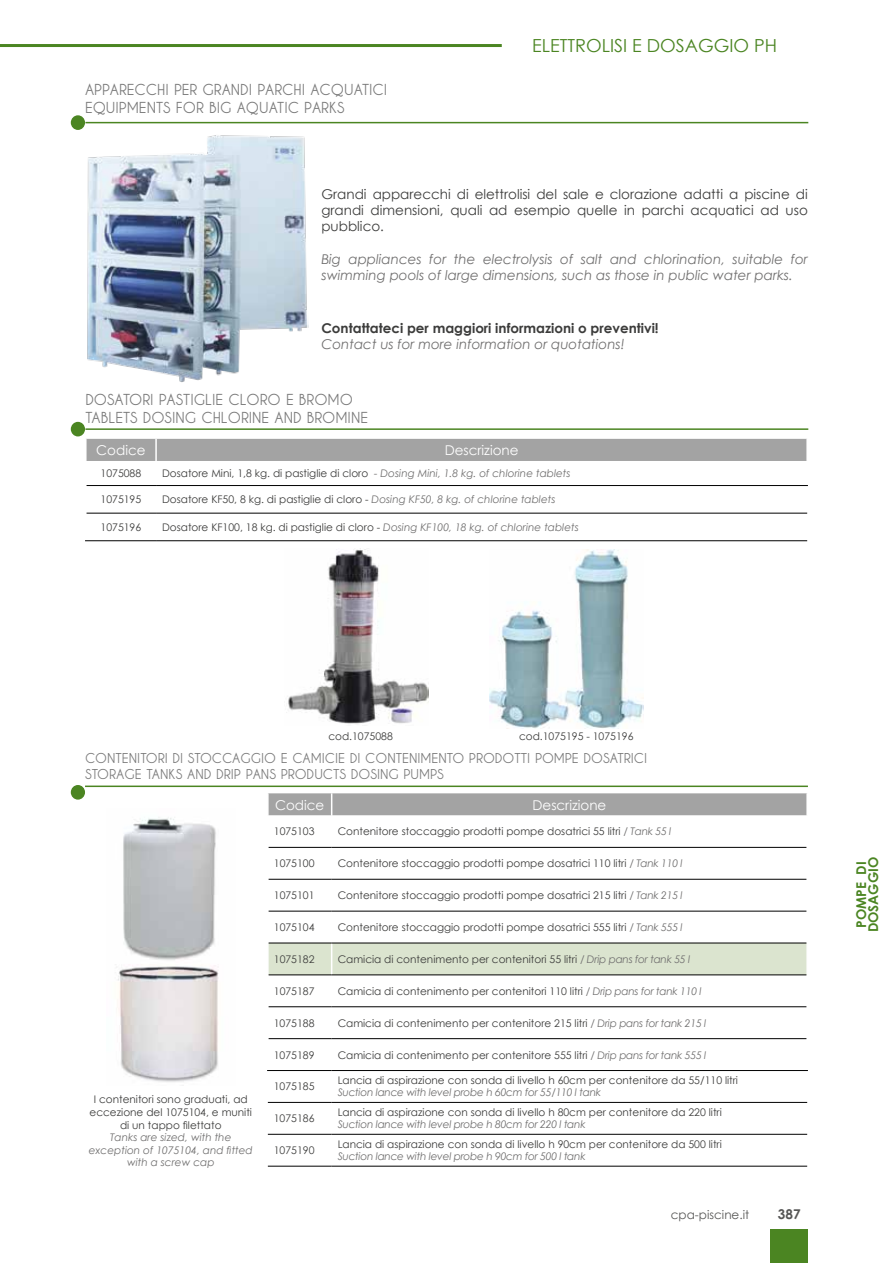
<style>
.page{position:relative;width:893px;height:1263px;background:#fff}
.page>*{position:absolute;margin:0;border:0;box-sizing:border-box;transform-origin:0 0}
.t1{font:18px "Century Gothic";color:#4b8522}
.t2{font:700 15px/18px "Caviar Dreams";color:#797979}
.t3{font:italic 13.5px/16.2px "Century Gothic";color:#706f6f}
.t4{font:13.5px/16.2px "Century Gothic";color:#3c3c3b;text-align:justify}
.t5{font:700 13.5px/16.2px "Caviar Dreams";color:#797979}
.t6{font:700 13.5px "Century Gothic";color:#3c3c3b}
.t7{font:13.5px "Century Gothic";color:#fff}
.t8{font:700 13.5px/12px "Century Gothic";color:#4b8522;text-align:center}
.t9{font:700 13.5px "Century Gothic";color:#575756}
.t10{font:12px "Century Gothic";color:#575756}
.t11{font:10.5px/12.6px "Century Gothic";color:#3c3c3b;text-align:center}
.t12{font:italic 10.5px "Century Gothic";letter-spacing:-.025em;color:#706f6f}
.t13{font:italic 10.5px/12.6px "Century Gothic";color:#706f6f;text-align:center}
.s1{font-style:italic;color:#706f6f}
</style>
<div class="page">
<div style="left:770px;top:1229px;width:38px;height:34px;background:#4b8522"></div>
<hr style="left:0;top:44px;width:502px;height:3px;background:#4b8522">
<hr style="left:85px;top:122px;width:723px;height:1px;background:#4b8522">
<hr style="left:85px;top:428px;width:723px;height:2px;background:#4b8522">
<div style="left:87px;top:439px;width:719px;height:22px;background:#a3a3a3"></div>
<hr style="left:155px;top:439px;width:2px;height:22px;background:#fff">
<hr style="left:87px;top:485px;width:69px;height:1px;background:#000">
<hr style="left:156px;top:485px;width:652px;height:1px;background:#000">
<hr style="left:87px;top:513px;width:69px;height:1px;background:#000">
<hr style="left:156px;top:513px;width:651px;height:1px;background:#000">
<hr style="left:85px;top:540px;width:71px;height:1px;background:#000">
<hr style="left:156px;top:540px;width:651px;height:1px;background:#000">
<hr style="left:85px;top:785px;width:723px;height:2px;background:#4b8522">
<svg style="left:269px;top:815px;width:537px;height:225px"></svg>
<div style="left:269px;top:944px;width:537px;height:31px;background:#dbe4cf"></div>
<svg style="left:268px;top:1101px;width:539px;height:65px"></svg>
<hr style="left:331px;top:815px;width:1px;height:32px;background:#fff">
<hr style="left:331px;top:847px;width:1px;height:32px;background:#fff">
<hr style="left:331px;top:879px;width:1px;height:32px;background:#fff">
<hr style="left:331px;top:911px;width:1px;height:32px;background:#fff">
<hr style="left:331px;top:943px;width:1px;height:32px;background:#fff">
<hr style="left:331px;top:975px;width:1px;height:31px;background:#fff">
<hr style="left:331px;top:1007px;width:1px;height:31px;background:#fff">
<hr style="left:331px;top:1039px;width:1px;height:31px;background:#fff">
<div style="left:268px;top:793px;width:538px;height:22px;background:#a3a3a3"></div>
<hr style="left:269px;top:847px;width:63px;height:1px;background:#000">
<hr style="left:332px;top:847px;width:474px;height:1px;background:#000">
<hr style="left:269px;top:879px;width:63px;height:1px;background:#000">
<hr style="left:332px;top:879px;width:474px;height:1px;background:#000">
<hr style="left:269px;top:911px;width:63px;height:1px;background:#000">
<hr style="left:332px;top:911px;width:474px;height:1px;background:#000">
<hr style="left:269px;top:943px;width:63px;height:1px;background:#000">
<hr style="left:332px;top:943px;width:474px;height:1px;background:#000">
<hr style="left:269px;top:975px;width:63px;height:1px;background:#000">
<hr style="left:332px;top:975px;width:474px;height:1px;background:#000">
<hr style="left:269px;top:1006px;width:63px;height:1px;background:#000">
<hr style="left:332px;top:1006px;width:474px;height:1px;background:#000">
<hr style="left:269px;top:1038px;width:63px;height:1px;background:#000">
<hr style="left:332px;top:1038px;width:474px;height:1px;background:#000">
<hr style="left:267px;top:1070px;width:65px;height:1px;background:#000">
<hr style="left:332px;top:1070px;width:476px;height:1px;background:#000">
<hr style="left:268px;top:1102px;width:64px;height:1px;background:#000">
<hr style="left:332px;top:1102px;width:475px;height:1px;background:#000">
<hr style="left:268px;top:1134px;width:64px;height:1px;background:#000">
<hr style="left:332px;top:1134px;width:475px;height:1px;background:#000">
<hr style="left:268px;top:1166px;width:64px;height:1px;background:#000">
<hr style="left:332px;top:1166px;width:475px;height:1px;background:#000">
<img style="left:87px;top:135px;width:221px;height:247px">
<img style="left:286px;top:549px;width:142px;height:175px">
<img style="left:490px;top:550px;width:153px;height:178px">
<div style="left:71px;top:115px;width:14px;height:15px;background:#4b8522;border-radius:50%"></div>
<div style="left:71px;top:422px;width:14px;height:14px;background:#4b8522;border-radius:50%"></div>
<div style="left:71px;top:785px;width:14px;height:15px;background:#4b8522;border-radius:50%"></div>
<img style="left:116px;top:817px;width:103px;height:265px">
<h2 class="t2" style="left:85px;top:80px;width:304px">APPARECCHI PER GRANDI PARCHI ACQUATICI<br>EQUIPMENTS FOR BIG AQUATIC PARKS</h2>
<h1 class="t1" style="left:532px;top:33px;width:246px">ELETTROLISI E DOSAGGIO PH</h1>
<p class="t4" style="left:321px;top:186px;width:488px">Grandi apparecchi di elettrolisi del sale e clorazione adatti a piscine di grandi dimensioni, quali ad esempio quelle in parchi acquatici ad uso pubblico.</p>
<p class="t3" style="left:321px;top:250px;width:488px">Big appliances for the electrolysis of salt and chlorination, suitable for swimming pools of large dimensions, such as those in public water parks.</p>
<p class="t6" style="left:321px;top:318px;width:339px">Contattateci per maggiori informazioni o preventivi!</p>
<p class="t3" style="left:321px;top:336px;width:305px">Contact us for more information or quotations!</p>
<h2 class="t2" style="left:85px;top:390px;width:284px">DOSATORI PASTIGLIE CLORO E BROMO<br>TABLETS DOSING CHLORINE AND BROMINE</h2>
<p class="t7" style="left:96px;top:441px;width:51px">Codice</p>
<p class="t7" style="left:445px;top:441px;width:75px">Descrizione</p>
<p class="t11" style="left:101px;top:467px;width:42px">1075088</p>
<p class="t11" style="left:162px;top:467px;width:410px">Dosatore Mini, 1,8 kg. di pastiglie di cloro <span class="s1">- Dosing Mini, 1.8 kg. of chlorine tablets</span></p>
<p class="t11" style="left:101px;top:493px;width:42px">1075195</p>
<p class="t11" style="left:162px;top:493px;width:395px">Dosatore KF50, 8 kg. di pastiglie di cloro - <span class="s1">Dosing KF50, 8 kg. of chlorine tablets</span></p>
<p class="t11" style="left:101px;top:521px;width:42px">1075196</p>
<p class="t11" style="left:162px;top:521px;width:418px">Dosatore KF100, 18 kg. di pastiglie di cloro - <span class="s1">Dosing KF100, 18 kg. of chlorine tablets</span></p>
<p class="t11" style="left:328px;top:730px;width:66px">cod.1075088</p>
<p class="t11" style="left:519px;top:730px;width:116px">cod.1075195 - 1075196</p>
<p class="t5" style="left:85px;top:749px;width:564px">CONTENITORI DI STOCCAGGIO E CAMICIE DI CONTENIMENTO PRODOTTI POMPE DOSATRICI<br>STORAGE TANKS AND DRIP PANS PRODUCTS DOSING PUMPS</p>
<p class="t7" style="left:275px;top:795px;width:51px">Codice</p>
<p class="t7" style="left:532px;top:795px;width:75px">Descrizione</p>
<p class="t11" style="left:274px;top:825px;width:42px">1075103</p>
<p class="t11" style="left:338px;top:825px;width:335px">Contenitore stoccaggio prodotti pompe dosatrici 55 litri <span class="s1">/ Tank 55 l</span></p>
<p class="t11" style="left:274px;top:857px;width:42px">1075100</p>
<p class="t11" style="left:338px;top:857px;width:347px">Contenitore stoccaggio prodotti pompe dosatrici 110 litri <span class="s1">/ Tank 110 l</span></p>
<p class="t11" style="left:274px;top:889px;width:42px">1075101</p>
<p class="t11" style="left:338px;top:889px;width:347px">Contenitore stoccaggio prodotti pompe dosatrici 215 litri <span class="s1">/ Tank 215 l</span></p>
<p class="t11" style="left:274px;top:921px;width:42px">1075104</p>
<p class="t11" style="left:338px;top:921px;width:347px">Contenitore stoccaggio prodotti pompe dosatrici 555 litri <span class="s1">/ Tank 555 l</span></p>
<p class="t11" style="left:274px;top:953px;width:42px">1075182</p>
<p class="t11" style="left:338px;top:953px;width:354px">Camicia di contenimento per contenitori 55 litri <span class="s1">/ Drip pans for tank 55 l</span></p>
<p class="t11" style="left:274px;top:984px;width:42px">1075187</p>
<p class="t11" style="left:338px;top:984px;width:365px">Camicia di contenimento per contenitori 110 litri <span class="s1">/ Drip pans for tank 110 l</span></p>
<p class="t11" style="left:274px;top:1016px;width:42px">1075188</p>
<p class="t11" style="left:338px;top:1016px;width:370px">Camicia di contenimento per contenitore 215 litri <span class="s1">/ Drip pans for tank 215 l</span></p>
<p class="t11" style="left:274px;top:1048px;width:42px">1075189</p>
<p class="t11" style="left:338px;top:1048px;width:370px">Camicia di contenimento per contenitore 555 litri <span class="s1">/ Drip pans for tank 555 l</span></p>
<p class="t11" style="left:274px;top:1080px;width:42px">1075185</p>
<p class="t11" style="left:338px;top:1074px;width:402px">Lancia di aspirazione con sonda di livello h 60cm per contenitore da 55/110 litri</p>
<p class="t12" style="left:338px;top:1085px;width:265px">Suction lance with level probe h 60cm for 55/110 l tank</p>
<p class="t11" style="left:90px;top:1093px;width:164px">I contenitori sono graduati, ad eccezione del 1075104, e muniti di un tappo filettato</p>
<p class="t13" style="left:89px;top:1131px;width:166px">Tanks are sized, with the exception of 1075104, and fitted with a screw cap</p>
<p class="t11" style="left:338px;top:1106px;width:386px">Lancia di aspirazione con sonda di livello h 80cm per contenitore da 220 litri</p>
<p class="t12" style="left:338px;top:1117px;width:249px">Suction lance with level probe h 80cm for 220 l tank</p>
<p class="t11" style="left:274px;top:1112px;width:42px">1075186</p>
<p class="t11" style="left:338px;top:1138px;width:386px">Lancia di aspirazione con sonda di livello h 90cm per contenitore da 500 litri</p>
<p class="t12" style="left:338px;top:1149px;width:249px">Suction lance with level probe h 90cm for 500 l tank</p>
<p class="t11" style="left:274px;top:1144px;width:42px">1075190</p>
<p class="t10" style="left:671px;top:1206px;width:80px">cpa-piscine.it</p>
<p class="t9" style="left:778px;top:1204px;width:24px">387</p>
<p class="t8" style="left:854px;top:932px;width:77px;rotate:-90deg">POMPE DI<br>DOSAGGIO</p>
</div>
